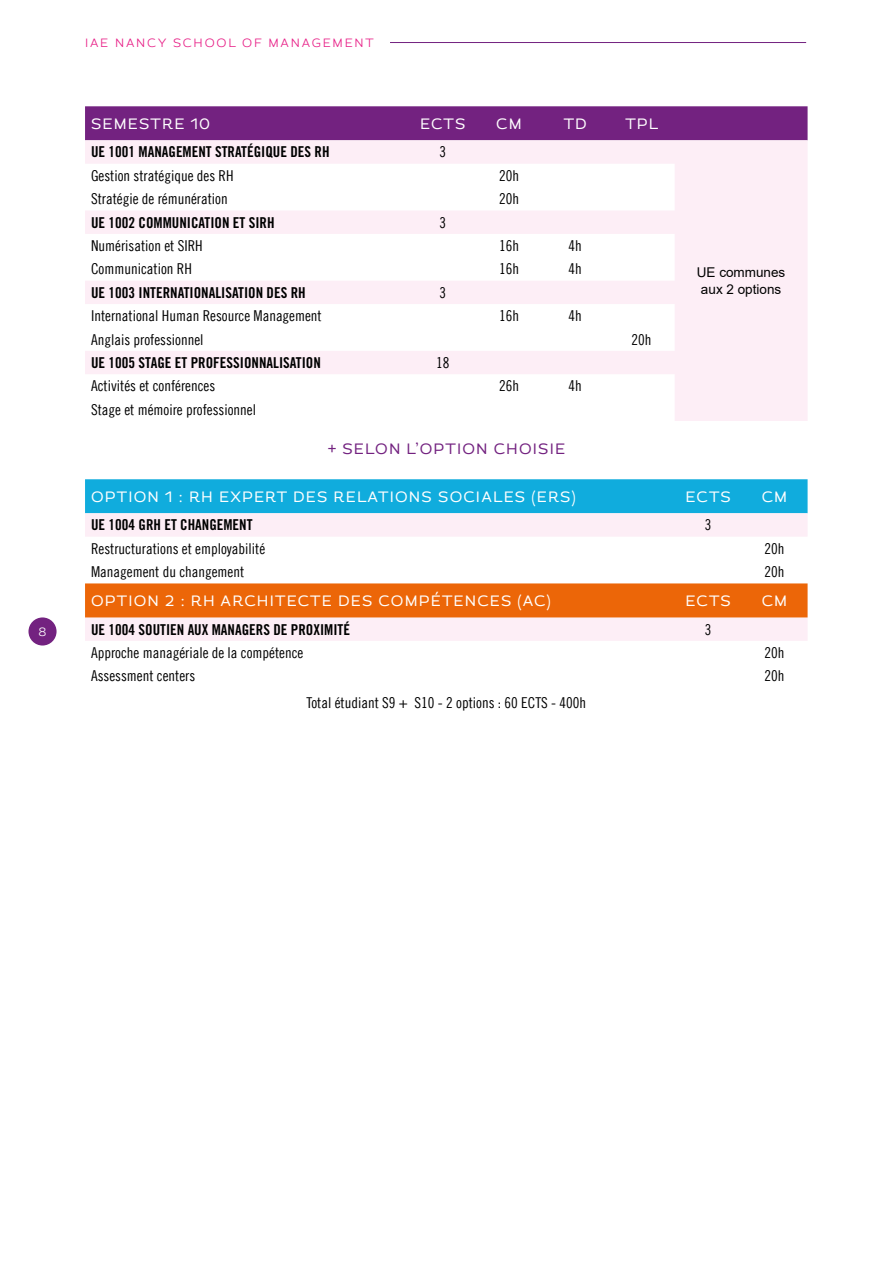
<style>
.page{position:relative;width:893px;height:1263px;background:#fff}
.page>*{position:absolute;margin:0;border:0;box-sizing:border-box;transform-origin:0 0}
.t1{font:15px "Trade Gothic LT Cond Eighteen";color:#000}
.t2{font:15px "Trade Gothic LT Std Bd Cn 20";color:#000}
.t3{font:15px "Magallanes";letter-spacing:.08em;color:#fff}
.t4{font:15px "Magallanes";letter-spacing:.08em;color:#732280}
.t5{font:13.5px/16.2px "Arial";color:#000;text-align:center}
.t6{font:300 12px "Magallanes";letter-spacing:.15em;color:#e71a84}
.t7{font:300 12px "Magallanes";color:#fff}
</style>
<div class="page">
<div style="left:28px;top:617px;width:29px;height:28px;background:#732280;border-radius:50%"></div>
<hr style="left:390px;top:42px;width:416px;height:1px;background:#732280">
<div style="left:85px;top:106px;width:723px;height:34px;background:#732280"></div>
<svg style="left:85px;top:140px;width:723px;height:281px"></svg>
<div style="left:85px;top:479px;width:723px;height:34px;background:#10acdd"></div>
<svg style="left:85px;top:513px;width:723px;height:128px;fill:#fdf3f8"></svg>
<div style="left:85px;top:583px;width:723px;height:34px;background:#ec6608"></div>
<p class="t7" style="left:39px;top:624px;width:10px">8</p>
<p class="t6" style="left:85px;top:35px;width:290px">IAE NANCY SCHOOL OF MANAGEMENT</p>
<p class="t3" style="left:91px;top:114px;width:121px">SEMESTRE 10</p>
<p class="t3" style="left:420px;top:114px;width:47px">ECTS</p>
<p class="t3" style="left:496px;top:114px;width:27px">CM</p>
<p class="t3" style="left:564px;top:114px;width:25px">TD</p>
<p class="t3" style="left:625px;top:114px;width:34px">TPL</p>
<p class="t2" style="left:91px;top:143px;width:240px">UE 1001 MANAGEMENT STRATÉGIQUE DES RH</p>
<p class="t1" style="left:439px;top:143px;width:8px">3</p>
<p class="t1" style="left:91px;top:167px;width:144px">Gestion stratégique des RH</p>
<p class="t1" style="left:499px;top:167px;width:21px">20h</p>
<p class="t1" style="left:91px;top:190px;width:138px">Stratégie de rémunération</p>
<p class="t1" style="left:499px;top:190px;width:21px">20h</p>
<p class="t2" style="left:91px;top:213px;width:185px">UE 1002 COMMUNICATION ET SIRH</p>
<p class="t1" style="left:439px;top:213px;width:8px">3</p>
<p class="t1" style="left:91px;top:237px;width:113px">Numérisation et SIRH</p>
<p class="t1" style="left:499px;top:237px;width:21px">16h</p>
<p class="t1" style="left:569px;top:237px;width:15px">4h</p>
<p class="t1" style="left:91px;top:260px;width:102px">Communication RH</p>
<p class="t1" style="left:499px;top:260px;width:21px">16h</p>
<p class="t1" style="left:569px;top:260px;width:15px">4h</p>
<p class="t2" style="left:91px;top:283px;width:216px">UE 1003 INTERNATIONALISATION DES RH</p>
<p class="t1" style="left:439px;top:283px;width:8px">3</p>
<p class="t1" style="left:91px;top:307px;width:232px">International Human Resource Management</p>
<p class="t1" style="left:499px;top:307px;width:21px">16h</p>
<p class="t1" style="left:569px;top:307px;width:15px">4h</p>
<p class="t1" style="left:91px;top:330px;width:114px">Anglais professionnel</p>
<p class="t1" style="left:632px;top:330px;width:21px">20h</p>
<p class="t2" style="left:91px;top:353px;width:231px">UE 1005 STAGE ET PROFESSIONNALISATION</p>
<p class="t1" style="left:436px;top:354px;width:15px">18</p>
<p class="t1" style="left:91px;top:377px;width:126px">Activités et conférences</p>
<p class="t1" style="left:499px;top:377px;width:21px">26h</p>
<p class="t1" style="left:569px;top:377px;width:15px">4h</p>
<p class="t1" style="left:91px;top:400px;width:166px">Stage et mémoire professionnel</p>
<p class="t4" style="left:328px;top:440px;width:239px">+ SELON L’OPTION CHOISIE</p>
<p class="t3" style="left:91px;top:487px;width:486px">OPTION 1 : RH EXPERT DES RELATIONS SOCIALES (ERS)</p>
<p class="t3" style="left:686px;top:487px;width:47px">ECTS</p>
<p class="t3" style="left:762px;top:487px;width:27px">CM</p>
<p class="t2" style="left:91px;top:516px;width:163px">UE 1004 GRH ET CHANGEMENT</p>
<p class="t1" style="left:705px;top:516px;width:8px">3</p>
<p class="t1" style="left:91px;top:539px;width:176px">Restructurations et employabilité</p>
<p class="t1" style="left:764px;top:539px;width:21px">20h</p>
<p class="t1" style="left:91px;top:563px;width:155px">Management du changement</p>
<p class="t1" style="left:764px;top:563px;width:21px">20h</p>
<p class="t3" style="left:91px;top:591px;width:461px">OPTION 2 : RH ARCHITECTE DES COMPÉTENCES (AC)</p>
<p class="t3" style="left:686px;top:591px;width:47px">ECTS</p>
<p class="t3" style="left:762px;top:591px;width:27px">CM</p>
<p class="t2" style="left:91px;top:620px;width:261px">UE 1004 SOUTIEN AUX MANAGERS DE PROXIMITÉ</p>
<p class="t1" style="left:705px;top:620px;width:8px">3</p>
<p class="t1" style="left:91px;top:644px;width:214px">Approche managériale de la compétence</p>
<p class="t1" style="left:764px;top:644px;width:21px">20h</p>
<p class="t1" style="left:91px;top:667px;width:106px">Assessment centers</p>
<p class="t1" style="left:764px;top:667px;width:21px">20h</p>
<p class="t1" style="left:306px;top:694px;width:281px">Total étudiant S9 + S10 - 2 options : 60 ECTS - 400h</p>
<p class="t5" style="left:697px;top:265px;width:90px">UE communes aux 2 options</p>
</div>
